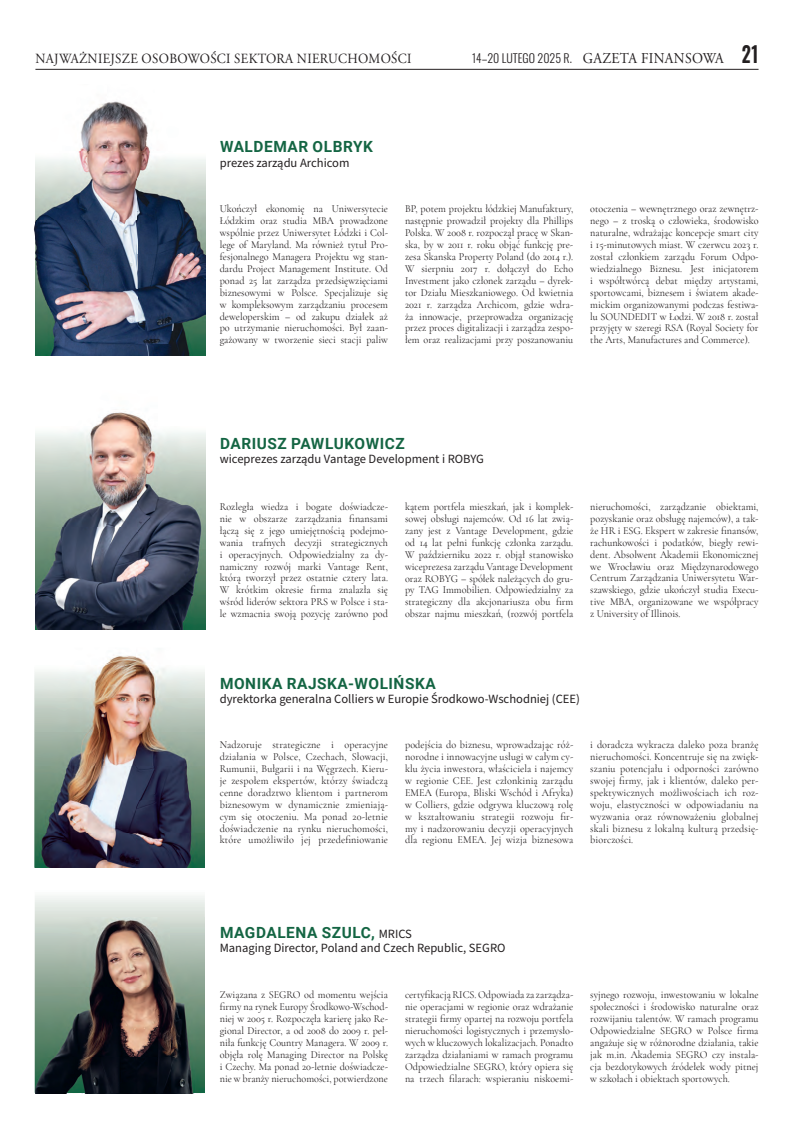
<style>
.page{position:relative;width:794px;height:1134px;background:#fff}
.page>*{position:absolute;margin:0;border:0;box-sizing:border-box;transform-origin:0 0}
.t1{font:700 15.4px "Roboto";letter-spacing:.035em;color:#146543}
.t2{font:14px "Adobe Garamond Pro";letter-spacing:.025em;color:#231f20;scale:.92 1}
.t3{font:12.6px "Source Sans Pro";color:#231f20}
.t4{font:300 12px "Oswald";color:#231f20;scale:.92 1}
.t5{font:10.7px/11.9px "Cormorant Garamond";color:#231f20;text-align:justify;scale:.95 1}
.s1{font-family:"Adobe Garamond Pro";font-weight:400;font-size:15px}
.s2{font-weight:600;font-size:22px}
.s3{font-family:"Source Sans Pro";font-weight:400;font-size:12.6px;color:#231f20}
</style>
<div class="page">
<hr style="left:35px;top:69px;width:723px;height:1px;background:#231f20">
<svg style="left:35px;top:896px;width:170px;height:197px"></svg>
<img style="left:94px;top:412px;width:55px;height:15px">
<img style="left:35px;top:629px;width:137px;height:1px">
<img style="left:35px;top:427px;width:171px;height:202px">
<img style="left:78px;top:101px;width:72px;height:52px">
<img style="left:35px;top:153px;width:171px;height:203px">
<img style="left:35px;top:917px;width:169px;height:177px">
<img style="left:35px;top:655px;width:102px;height:213px">
<img style="left:137px;top:657px;width:10px;height:8px">
<img style="left:204px;top:679px;width:1px;height:189px">
<img style="left:137px;top:665px;width:67px;height:203px">
<h2 class="t2" style="left:36px;top:53px;width:410px">NAJWAŻNIEJSZE OSOBOWOŚCI SEKTORA NIERUCHOMOŚCI</h2>
<p class="t4" style="left:472px;top:54px;width:313px">14–20 LUTEGO 2025 R. <span class="s1">GAZETA FINANSOWA</span> <span class="s2">21</span></p>
<h1 class="t1" style="left:220px;top:138px;width:154px">WALDEMAR OLBRYK</h1>
<p class="t3" style="left:220px;top:157px;width:131px">prezes zarządu Archicom</p>
<p class="t5" style="left:220px;top:203px;width:179px">Ukończył ekonomię na Uniwersytecie Łódzkim oraz studia MBA prowadzone wspólnie przez Uniwersytet Łódzki i Col&shy;lege of Maryland. Ma również tytuł Pro&shy;fesjonalnego Managera Projektu wg stan&shy;dardu Project Management Institute. Od ponad 25 lat zarządza przedsięwzięciami biznesowymi w Polsce. Specjalizuje się w kompleksowym zarządzaniu procesem deweloperskim – od zakupu działek aż po utrzymanie nieruchomości. Był zaan&shy;gażowany w tworzenie sieci stacji paliw</p>
<p class="t5" style="left:405px;top:203px;width:179px">BP, potem projektu łódzkiej Manufaktury, następnie prowadził projekty dla Phillips Polska. W 2008 r. rozpoczął pracę w Skan&shy;ska, by w 2011 r. roku objąć funkcję pre&shy;zesa Skanska Property Poland (do 2014 r.).<br>W sierpniu 2017 r. dołączył do Echo Investment jako członek zarządu – dyrek&shy;tor Działu Mieszkaniowego. Od kwietnia 2021 r. zarządza Archicom, gdzie wdra&shy;ża innowacje, przeprowadza organizację przez proces digitalizacji i zarządza zespo&shy;łem oraz realizacjami przy poszanowaniu</p>
<p class="t5" style="left:590px;top:203px;width:179px">otoczenia – wewnętrznego oraz zewnętrz&shy;nego – z troską o człowieka, środowisko naturalne, wdrażając koncepcje smart city i 15-minutowych miast. W czerwcu 2023 r. został członkiem zarządu Forum Odpo&shy;wiedzialnego Biznesu. Jest inicjatorem i współtwórcą debat między artystami, sportowcami, biznesem i światem akade&shy;mickim organizowanymi podczas festiwa&shy;lu SOUNDEDIT w Łodzi. W 2018 r. został przyjęty w szeregi RSA (Royal Society for the Arts, Manufactures and Commerce).</p>
<h1 class="t1" style="left:220px;top:435px;width:186px">DARIUSZ PAWLUKOWICZ</h1>
<p class="t3" style="left:220px;top:454px;width:266px">wiceprezes zarządu Vantage Development i ROBYG</p>
<p class="t5" style="left:220px;top:501px;width:179px">Rozległa wiedza i bogate doświadcze&shy;nie w obszarze zarządzania finansami łączą się z jego umiejętnością podejmo&shy;wania trafnych decyzji strategicznych i operacyjnych. Odpowiedzialny za dy&shy;namiczny rozwój marki Vantage Rent, którą tworzył przez ostatnie cztery lata.<br>W krótkim okresie firma znalazła się wśród liderów sektora PRS w Polsce i sta&shy;le wzmacnia swoją pozycję zarówno pod</p>
<p class="t5" style="left:405px;top:501px;width:179px">kątem portfela mieszkań, jak i komplek&shy;sowej obsługi najemców. Od 16 lat zwią&shy;zany jest z Vantage Development, gdzie od 14 lat pełni funkcję członka zarządu.<br>W październiku 2022 r. objął stanowisko wiceprezesa zarządu Vantage Development oraz ROBYG – spółek należących do gru&shy;py TAG Immobilien. Odpowiedzialny za strategiczny dla akcjonariusza obu firm obszar najmu mieszkań, (rozwój portfela</p>
<p class="t5" style="left:590px;top:501px;width:179px">nieruchomości, zarządzanie obiektami, pozyskanie oraz obsługę najemców), a tak&shy;że HR i ESG. Ekspert w zakresie finansów, rachunkowości i podatków, biegły rewi&shy;dent. Absolwent Akademii Ekonomicznej we Wrocławiu oraz Międzynarodowego Centrum Zarządzania Uniwersytetu War&shy;szawskiego, gdzie ukończył studia Execu&shy;tive MBA, organizowane we współpracy z University of Illinois.</p>
<h1 class="t1" style="left:220px;top:674px;width:217px">MONIKA RAJSKA-WOLIŃSKA</h1>
<p class="t3" style="left:220px;top:694px;width:362px">dyrektorka generalna Colliers w Europie Środkowo-Wschodniej (CEE)</p>
<p class="t5" style="left:220px;top:739px;width:179px">Nadzoruje strategiczne i operacyjne działania w Polsce, Czechach, Słowacji, Rumunii, Bułgarii i na Węgrzech. Kieru&shy;je zespołem ekspertów, którzy świadczą cenne doradztwo klientom i partnerom biznesowym w dynamicznie zmieniają&shy;cym się otoczeniu. Ma ponad 20-letnie doświadczenie na rynku nieruchomości, które umożliwiło jej przedefiniowanie</p>
<p class="t5" style="left:405px;top:739px;width:179px">podejścia do biznesu, wprowadzając róż&shy;norodne i innowacyjne usługi w całym cy&shy;klu życia inwestora, właściciela i najemcy w regionie CEE. Jest członkinią zarządu EMEA (Europa, Bliski Wschód i Afryka) w Colliers, gdzie odgrywa kluczową rolę w kształtowaniu strategii rozwoju fir&shy;my i nadzorowaniu decyzji operacyjnych dla regionu EMEA. Jej wizja biznesowa</p>
<p class="t5" style="left:590px;top:739px;width:179px">i doradcza wykracza daleko poza branżę nieruchomości. Koncentruje się na zwięk&shy;szaniu potencjału i odporności zarówno swojej firmy, jak i klientów, daleko per&shy;spektywicznych możliwościach ich roz&shy;woju, elastyczności w odpowiadaniu na wyzwania oraz równoważeniu globalnej skali biznesu z lokalną kulturą przedsię&shy;biorczości.</p>
<h1 class="t1" style="left:220px;top:924px;width:193px">MAGDALENA SZULC, <span class="s3">MRICS</span></h1>
<p class="t3" style="left:220px;top:943px;width:287px">Managing Director, Poland and Czech Republic, SEGRO</p>
<p class="t5" style="left:220px;top:989px;width:179px">Związana z SEGRO od momentu wejścia firmy na rynek Europy Środkowo-Wschod&shy;niej w 2005 r. Rozpoczęła karierę jako Re&shy;gional Director, a od 2008 do 2009 r. peł&shy;niła funkcję Country Managera. W 2009 r. objęła rolę Managing Director na Polskę i Czechy. Ma ponad 20-letnie doświadcze&shy;nie w branży nieruchomości, potwierdzone</p>
<p class="t5" style="left:405px;top:989px;width:179px">certyfikacją RICS. Odpowiada za zarządza&shy;nie operacjami w regionie oraz wdrażanie strategii firmy opartej na rozwoju portfela nieruchomości logistycznych i przemysło&shy;wych w kluczowych lokalizacjach. Ponadto zarządza działaniami w ramach programu Odpowiedzialne SEGRO, który opiera się na trzech filarach: wspieraniu niskoemi-</p>
<p class="t5" style="left:590px;top:989px;width:179px">syjnego rozwoju, inwestowaniu w lokalne społeczności i środowisko naturalne oraz rozwijaniu talentów. W ramach programu Odpowiedzialne SEGRO w Polsce firma angażuje się w różnorodne działania, takie jak m.in. Akademia SEGRO czy instala&shy;cja bezdotykowych źródełek wody pitnej w szkołach i obiektach sportowych.</p>
</div>
